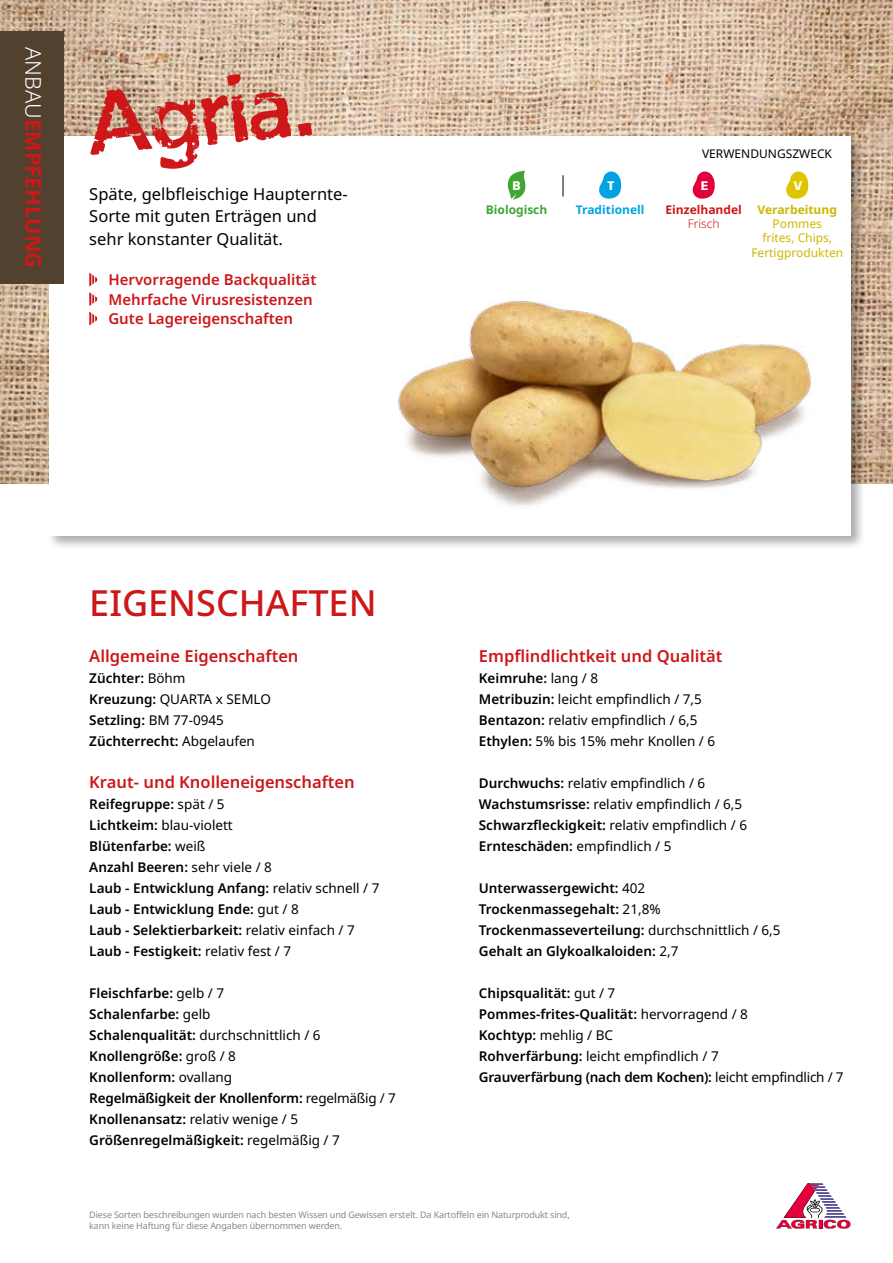
<style>
.page{position:relative;width:893px;height:1263px;background:#fff}
.page>*{position:absolute;margin:0;border:0;box-sizing:border-box;transform-origin:0 0}
.t1{font:90px "Agrico Tuberosum Extended";color:#cd1719}
.t2{font:500 36px "Noto Sans";color:#cd1719}
.t3{font:700 21.75px "Noto Sans";color:#cd1719}
.t4{font:600 16.5px "Noto Sans";color:#cd1719}
.t5{font:16.5px/22.5px "Noto Sans";color:#000}
.t6{font:600 15px/19.5px "Noto Sans";color:#cd1719}
.t7{font:600 13.5px/21px "Noto Sans";color:#000}
.t8{font:13.5px/21px "Noto Sans";color:#000}
.t9{font:900 12.45px "Frutiger LT Std";color:#fff}
.t10{font:12px/14.2px "Noto Sans";color:#ceb700;text-align:center}
.t11{font:12px "Noto Sans";color:#000}
.t12{font:700 12px "Noto Sans";color:#ceb700}
.t13{font:700 12px "Noto Sans";color:#cd1719}
.t14{font:700 12px "Noto Sans";color:#00a3e2}
.t15{font:700 12px "Noto Sans";color:#3fa535}
.t16{font:300 12px "Noto Sans";color:#cd1719}
.t17{font:9px/11.2px "Noto Sans";letter-spacing:-.015em;color:#878787}
.s1{font-weight:300;color:#fff}
.s2{font-weight:400}
.s3{font-weight:600}
</style>
<div class="page">
<img style="left:0;top:0;width:893px;height:483px">
<div style="left:47px;top:134px;width:818px;height:416px;background:#000;opacity:.33"></div>
<div style="left:49px;top:136px;width:801px;height:400px;background:#fff"></div>
<div style="left:0;top:32px;width:64px;height:252px;background:#51412e"></div>
<svg style="left:776px;top:1183px;width:74px;height:46px"></svg>
<img style="left:364px;top:242px;width:488px;height:308px">
<svg style="left:786px;top:171px;width:23px;height:28px"></svg>
<svg style="left:692px;top:171px;width:23px;height:28px"></svg>
<svg style="left:599px;top:171px;width:23px;height:28px"></svg>
<svg style="left:508px;top:171px;width:17px;height:29px"></svg>
<svg style="left:563px;top:175px;width:1px;height:22px"></svg>
<svg style="left:89px;top:273px;width:8px;height:33px"></svg>
<svg style="left:89px;top:312px;width:8px;height:14px"></svg>
<h3 class="t3" style="left:49px;top:47px;width:222px;rotate:90deg"><span class="s1">ANBAU</span>EMPFEHLUNG</h3>
<h1 class="t1" style="left:80px;top:66px;width:230px;rotate:-5deg">Agria .</h1>
<p class="t5" style="left:89px;top:183px;width:260px">Späte, gelbfleischige Haupternte-<br>Sorte mit guten Erträgen und sehr konstanter Qualität.</p>
<p class="t6" style="left:108px;top:270px;width:210px">Hervorragende Backqualität<br>Mehrfache Virusresistenzen<br>Gute Lagereigenschaften</p>
<p class="t9" style="left:512px;top:178px;width:10px">B</p>
<p class="t15" style="left:486px;top:201px;width:63px">Biologisch</p>
<p class="t9" style="left:607px;top:178px;width:8px">T</p>
<p class="t14" style="left:576px;top:201px;width:70px">Traditionell</p>
<p class="t11" style="left:702px;top:145px;width:131px">VERWENDUNGSZWECK</p>
<p class="t9" style="left:701px;top:178px;width:9px">E</p>
<p class="t13" style="left:666px;top:201px;width:78px">Einzelhandel</p>
<p class="t16" style="left:688px;top:215px;width:34px">Frisch</p>
<p class="t9" style="left:794px;top:178px;width:10px">V</p>
<p class="t12" style="left:757px;top:201px;width:81px">Verarbeitung</p>
<p class="t10" style="left:751px;top:217px;width:93px">Pommes<br>frites, Chips,<br>Fertigprodukten</p>
<h2 class="t2" style="left:89px;top:578px;width:289px">EIGENSCHAFTEN</h2>
<p class="t4" style="left:89px;top:644px;width:211px">Allgemeine Eigenschaften</p>
<p class="t7" style="left:89px;top:667px;width:183px">Züchter: <span class="s2">Böhm<br></span>Kreuzung: <span class="s2">QUARTA x SEMLO<br></span>Setzling: <span class="s2">BM 77-0945<br></span>Züchterrecht: <span class="s2">Abgelaufen</span></p>
<p class="t4" style="left:89px;top:770px;width:267px">Kraut- und Knolleneigenschaften</p>
<p class="t7" style="left:89px;top:793px;width:292px">Reifegruppe: <span class="s2">spät / 5<br></span>Lichtkeim: <span class="s2">blau-violett<br></span>Blütenfarbe: <span class="s2">weiß<br></span>Anzahl Beeren: <span class="s2">sehr viele / 8<br></span>Laub - Entwicklung Anfang: <span class="s2">relativ schnell / 7<br></span>Laub - Entwicklung Ende: <span class="s2">gut / 8<br></span>Laub - Selektierbarkeit: <span class="s2">relativ einfach / 7<br></span>Laub - Festigkeit: <span class="s2">relativ fest / 7</span></p>
<p class="t7" style="left:89px;top:982px;width:308px">Fleischfarbe: <span class="s2">gelb / 7<br></span>Schalenfarbe: <span class="s2">gelb<br></span>Schalenqualität: <span class="s2">durchschnittlich / 6<br></span>Knollengröße: <span class="s2">groß / 8<br></span>Knollenform: <span class="s2">ovallang<br></span>Regelmäßigkeit der Knollenform: <span class="s2">regelmäßig / 7<br></span>Knollenansatz: <span class="s2">relativ wenige / 5<br></span>Größenregelmäßigkeit: <span class="s2">regelmäßig / 7</span></p>
<p class="t4" style="left:479px;top:644px;width:245px">Empflindlichtkeit und Qualität</p>
<p class="t8" style="left:479px;top:667px;width:238px"><span class="s3">Keimruhe:</span> lang / 8<br><span class="s3">Metribuzin:</span> leicht empfindlich / 7,5<br><span class="s3">Bentazon:</span> relativ empfindlich / 6,5<br><span class="s3">Ethylen:</span> 5% bis 15% mehr Knollen / 6</p>
<p class="t8" style="left:479px;top:772px;width:270px"><span class="s3">Durchwuchs:</span> relativ empfindlich / 6<br><span class="s3">Wachstumsrisse:</span> relativ empfindlich / 6,5<br><span class="s3">Schwarzfleckigkeit:</span> relativ empfindlich / 6<br><span class="s3">Ernteschäden:</span> empfindlich / 5</p>
<p class="t7" style="left:479px;top:877px;width:303px">Unterwassergewicht: <span class="s2">402<br></span>Trockenmassegehalt: <span class="s2">21,8% </span>Trockenmasseverteilung: <span class="s2">durchschnittlich / 6,5<br></span>Gehalt an Glykoalkaloiden: <span class="s2">2,7</span></p>
<p class="t7" style="left:479px;top:982px;width:366px">Chipsqualität: <span class="s2">gut / 7<br></span>Pommes-frites-Qualität: <span class="s2">hervorragend / 8<br></span>Kochtyp: <span class="s2">mehlig / BC<br></span>Rohverfärbung: <span class="s2">leicht empfindlich / 7<br></span>Grauverfärbung (nach dem Kochen): <span class="s2">leicht empfindlich / 7</span></p>
<p class="t17" style="left:89px;top:1209px;width:482px">Diese Sorten beschreibungen wurden nach besten Wissen und Gewissen erstelt. Da Kartoffeln ein Naturprodukt sind, kann keine Haftung für diese Angaben übernommen werden.</p>
</div>
